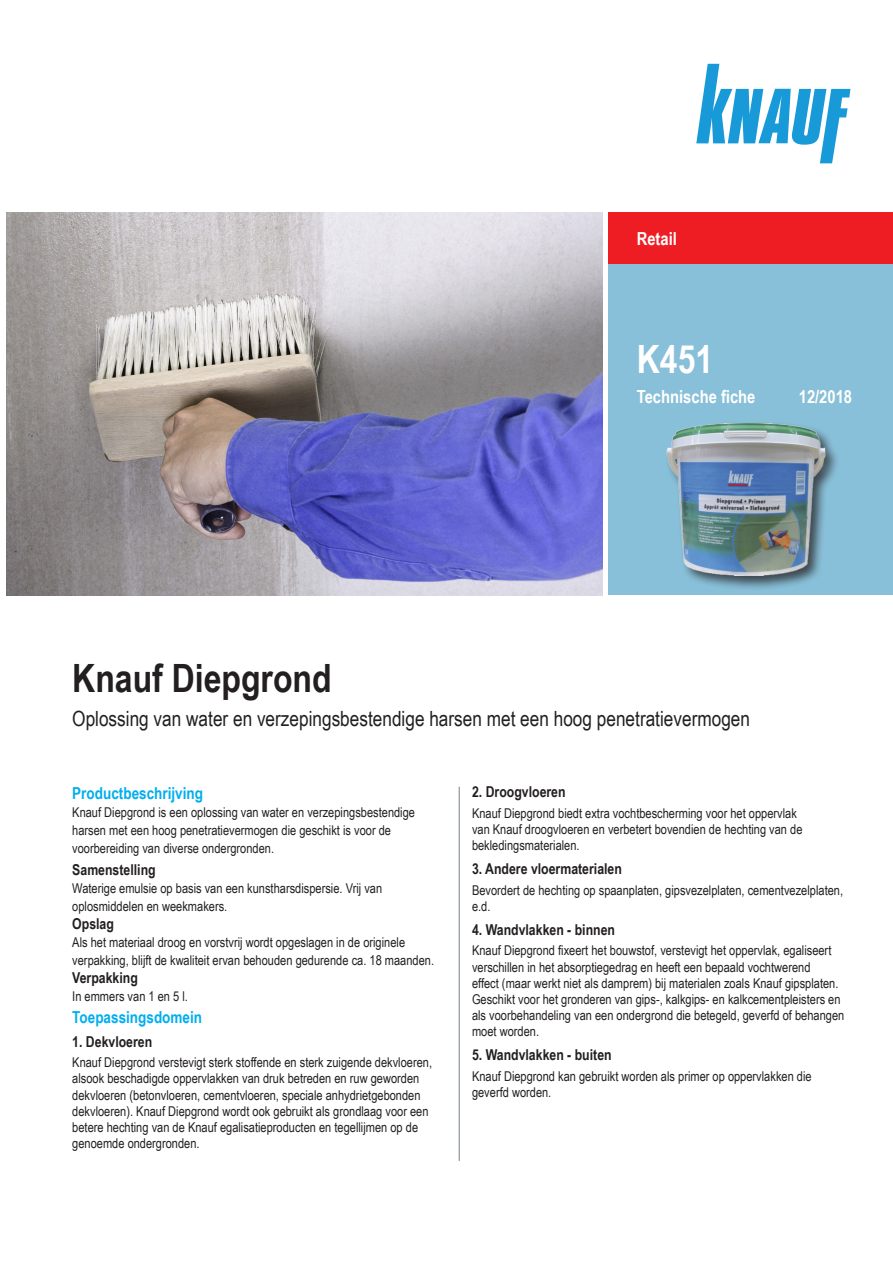
<style>
.page{position:relative;width:893px;height:1263px;background:#fff}
.page>*{position:absolute;margin:0;border:0;box-sizing:border-box;transform-origin:0 0}
.t1{font:700 39px "Arial Narrow";color:#231f20}
.t2{font:700 39px "Arial Narrow";color:#fff}
.t3{font:21px "Arial Narrow";color:#231f20}
.t4{font:700 18px "Arial Narrow";color:#fff}
.Ue3_Beschreibung_11{font:700 16.5px "Arial Narrow";color:#00aeef}
.Text_TB{font:700 16.5px "Arial Narrow";color:#00aeef}
.Ue3_Beschreibung_11-2{font:700 15px "Arial Narrow";color:#231f20}
.Text_TB-2{font:700 15px "Arial Narrow";color:#231f20}
.Ue3_Beschreibung_11-3{font:13.5px/16.2px "Arial Narrow";color:#231f20}
.Text_TB-3{font:13.5px/18px "Arial Narrow";color:#231f20}
</style>
<div class="page">
<img style="left:6px;top:213px;width:597px;height:382px">
<div style="left:608px;top:213px;width:285px;height:382px;background:#89c0d9"></div>
<div style="left:608px;top:213px;width:285px;height:51px;background:#ee1d23"></div>
<svg style="left:696px;top:64px;width:154px;height:99px"></svg>
<hr style="left:459px;top:787px;width:1px;height:374px;background:#869096">
<div style="left:664px;top:420px;width:176px;height:172px;background:#231f20;opacity:.75"></div>
<img style="left:664px;top:423px;width:176px;height:153px">
<p class="t4" style="left:637px;top:225px;width:42px">Retail</p>
<p class="t2" style="left:637px;top:329px;width:78px">K451</p>
<p class="t4" style="left:637px;top:383px;width:120px">Technische fiche</p>
<p class="t4" style="left:799px;top:383px;width:55px">12/2018</p>
<p class="t1" style="left:72px;top:649px;width:261px">Knauf Diepgrond</p>
<p class="t3" style="left:72px;top:703px;width:679px">Oplossing van water en verzepingsbestendige harsen met een hoog penetratievermogen</p>
<p class="Ue3_Beschreibung_11" style="left:72px;top:780px;width:132px">Productbeschrijving</p>
<p class="Text_TB-3" style="left:72px;top:802px;width:344px">Knauf Diepgrond is een oplossing van water en verzepingsbestendige harsen met een hoog penetratievermogen die geschikt is voor de voorbereiding van diverse ondergronden.</p>
<p class="Text_TB-2" style="left:72px;top:858px;width:85px">Samenstelling</p>
<p class="Text_TB-3" style="left:72px;top:878px;width:311px">Waterige emulsie op basis van een kunstharsdispersie. Vrij van oplosmiddelen en weekmakers.</p>
<p class="Text_TB-2" style="left:72px;top:912px;width:43px">Opslag</p>
<p class="Text_TB-3" style="left:72px;top:932px;width:363px">Als het materiaal droog en vorstvrij wordt opgeslagen in de originele verpakking, blijft de kwaliteit ervan behouden gedurende ca. 18 maanden.</p>
<p class="Text_TB-2" style="left:72px;top:966px;width:67px">Verpakking</p>
<p class="Text_TB-3" style="left:72px;top:986px;width:117px">In emmers van 1 en 5 l.</p>
<p class="Text_TB" style="left:72px;top:1004px;width:131px">Toepassingsdomein</p>
<p class="Ue3_Beschreibung_11-2" style="left:72px;top:1030px;width:81px">1. Dekvloeren</p>
<p class="Ue3_Beschreibung_11-3" style="left:72px;top:1054px;width:361px">Knauf Diepgrond verstevigt sterk stoffende en sterk zuigende dekvloeren, alsook beschadigde oppervlakken van druk betreden en ruw geworden dekvloeren (betonvloeren, cementvloeren, speciale anhydrietgebonden dekvloeren). Knauf Diepgrond wordt ook gebruikt als grondlaag voor een betere hechting van de Knauf egalisatieproducten en tegellijmen op de genoemde ondergronden.</p>
<p class="Ue3_Beschreibung_11-2" style="left:472px;top:781px;width:95px">2. Droogvloeren</p>
<p class="Ue3_Beschreibung_11-3" style="left:472px;top:804px;width:332px">Knauf Diepgrond biedt extra vochtbescherming voor het oppervlak van Knauf droogvloeren en verbetert bovendien de hechting van de bekledingsmaterialen.</p>
<p class="Ue3_Beschreibung_11-2" style="left:472px;top:858px;width:151px">3. Andere vloermaterialen</p>
<p class="Ue3_Beschreibung_11-3" style="left:472px;top:881px;width:373px">Bevordert de hechting op spaanplaten, gipsvezelplaten, cementvezelplaten, e.d.</p>
<p class="Ue3_Beschreibung_11-2" style="left:472px;top:918px;width:145px">4. Wandvlakken - binnen</p>
<p class="Ue3_Beschreibung_11-3" style="left:472px;top:942px;width:374px">Knauf Diepgrond fixeert het bouwstof, verstevigt het oppervlak, egaliseert verschillen in het absorptiegedrag en heeft een bepaald vochtwerend<br>effect (maar werkt niet als damprem) bij materialen zoals Knauf gipsplaten.<br>Geschikt voor het gronderen van gips-, kalkgips- en kalkcementpleisters en als voorbehandeling van een ondergrond die betegeld, geverfd of behangen moet worden.</p>
<p class="Ue3_Beschreibung_11-2" style="left:472px;top:1044px;width:141px">5. Wandvlakken - buiten</p>
<p class="Ue3_Beschreibung_11-3" style="left:472px;top:1067px;width:341px">Knauf Diepgrond kan gebruikt worden als primer op oppervlakken die geverfd worden.</p>
</div>
